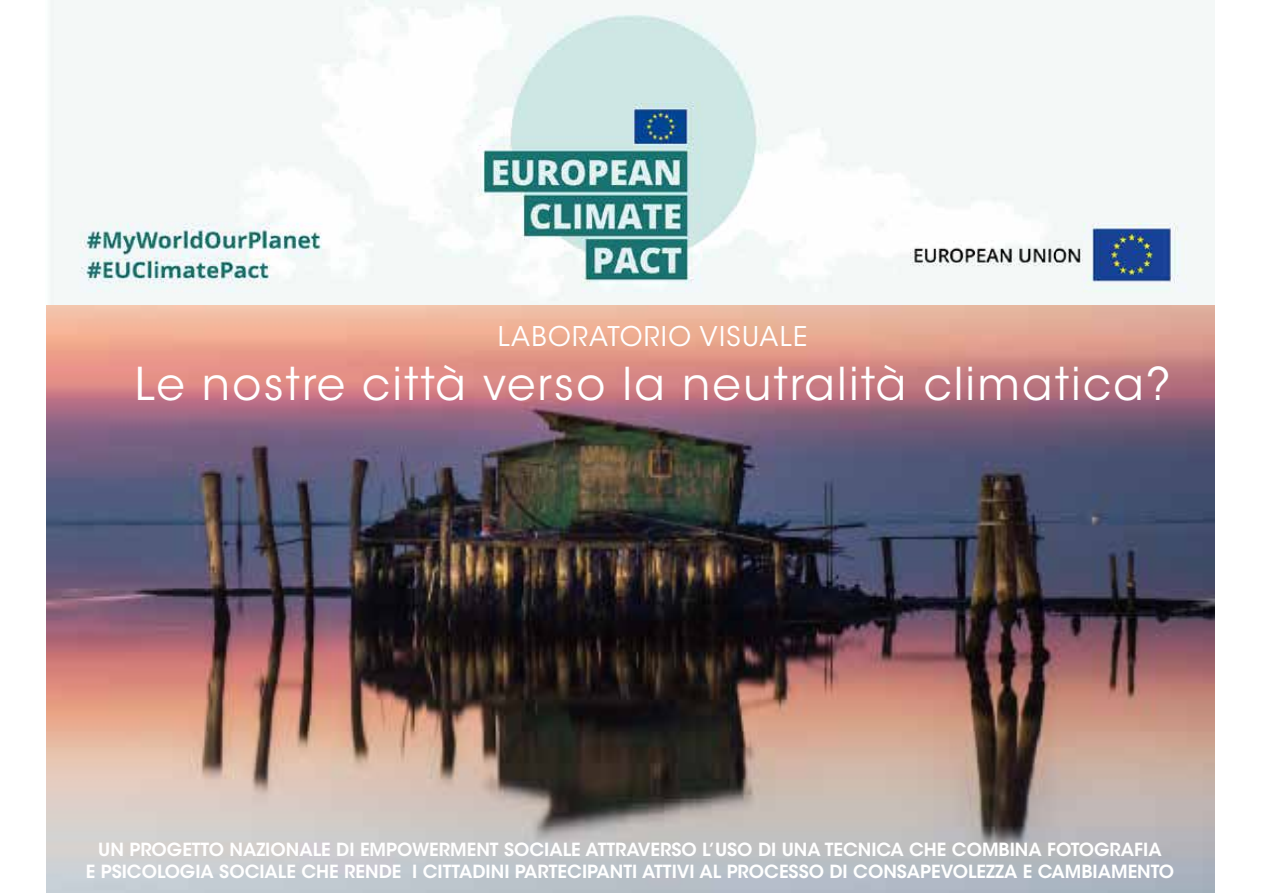
<style>
.page{position:relative;width:1263px;height:893px;background:#fff}
.page>*{position:absolute;margin:0;border:0;box-sizing:border-box;transform-origin:0 0}
.t1{font:45px "ITC Avant Garde Std";letter-spacing:.05em;color:#fff}
.t2{font:27px "ITC Avant Garde Std";letter-spacing:.05em;color:#fff}
.t3{font:600 18px/21.6px "ITC Avant Garde Std";color:#fff;text-align:center}
</style>
<div class="page">
<img style="left:46px;top:0;width:1168px;height:317px">
<img style="left:47px;top:306px;width:1167px;height:587px">
<h2 class="t2" style="left:498px;top:319px;width:311px">LABORATORIO VISUALE</h2>
<h1 class="t1" style="left:135px;top:356px;width:1037px">Le nostre città verso la neutralità climatica?</h1>
<p class="t3" style="left:86px;top:839px;width:1090px">UN PROGETTO NAZIONALE DI EMPOWERMENT SOCIALE ATTRAVERSO L’USO DI UNA TECNICA CHE COMBINA FOTOGRAFIA<br>E PSICOLOGIA SOCIALE CHE RENDE I CITTADINI PARTECIPANTI ATTIVI AL PROCESSO DI CONSAPEVOLEZZA E CAMBIAMENTO</p>
</div>
